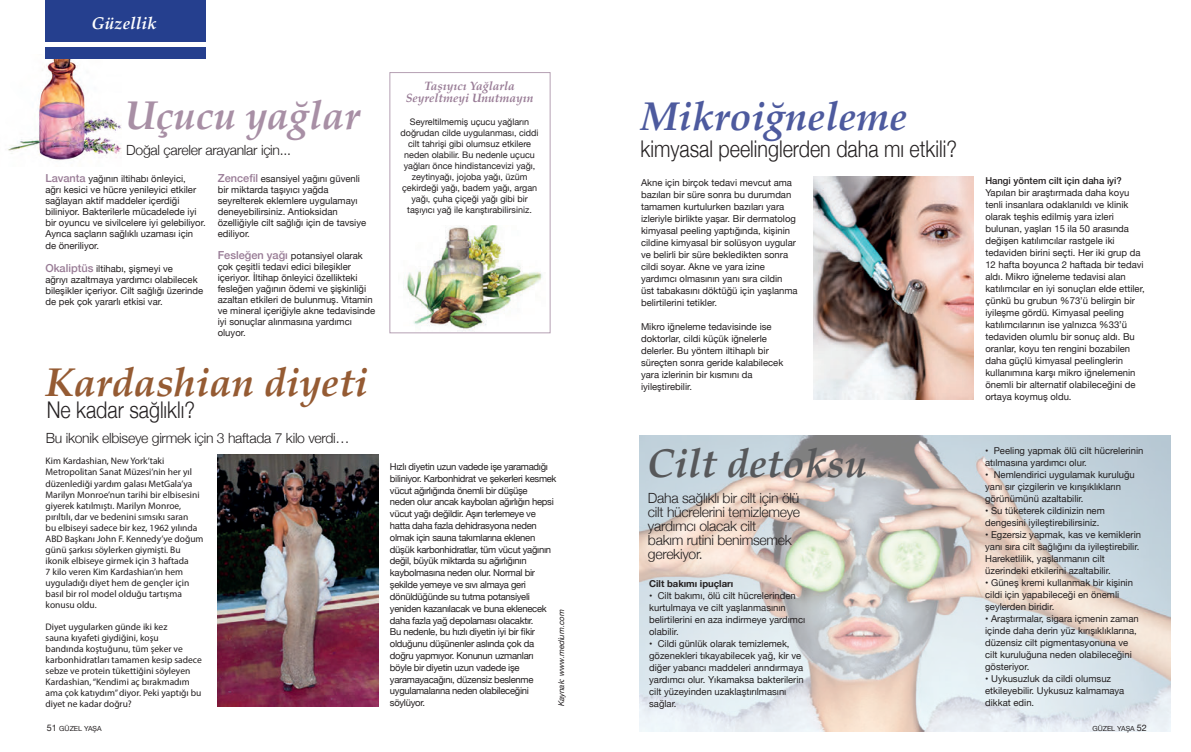
<style>
.page{position:relative;width:1191px;height:752px;background:#fff}
.page>*{position:absolute;margin:0;border:0;box-sizing:border-box;transform-origin:0 0}
.t1{font:italic 700 40px "Palatino Linotype";color:#955b33}
.t2{font:italic 700 40px "Palatino Linotype";color:#4d5a9e}
.t3{font:italic 700 40px "Palatino Linotype";color:#a88fa5}
.t4{font:italic 700 40px "Palatino Linotype";color:#57585a}
.spot{font:300 23px "Helvetica Neue";color:#231f20;scale:.86 1}
.t5{font:italic 700 17px "Palatino Linotype";color:#fff}
.metin_ayhan{font:300 14px/14px "Helvetica Neue";letter-spacing:-.02em;color:#231f20}
.metin_ayhan-2{font:italic 700 12px/12px "Palatino Linotype";color:#987b95;text-align:center}
.KUTU{font:9.5px/12px "Helvetica Neue";color:#231f20}
.KUTU-2{font:9.5px/11.8px "Helvetica Neue";letter-spacing:-.03em;color:#231f20}
.KUTU-3{font:9.5px/11px "Myriad Pro";color:#231f20}
.KUTU-4{font:500 9.5px "Helvetica Neue";color:#231f20}
.KUTU-5{font:700 9.5px "Helvetica Neue";color:#231f20}
.KUTU-6{font:9px/11px "Helvetica Neue";color:#231f20;text-align:center}
.KUTU-7{font:italic 8px "Helvetica Neue";letter-spacing:-.005em;color:#231f20}
.t6{font:7px "Helvetica Neue";color:#231f20}
.s1{font-weight:500;font-size:11px;color:#987b95}
.s2{font-size:9px}
</style>
<div class="page">
<img style="left:8px;top:59px;width:114px;height:101px">
<img style="left:218px;top:454px;width:160px;height:252px">
<img style="left:404px;top:225px;width:138px;height:106px">
<img style="left:813px;top:177px;width:160px;height:222px">
<img style="left:640px;top:435px;width:530px;height:296px">
<div style="left:45px;top:0;width:161px;height:42px;background:#253f8e"></div>
<div style="left:45px;top:47px;width:161px;height:12px;background:#253f8e"></div>
<p class="t5" style="left:91px;top:11px;width:67px">Güzellik</p>
<p class="t3" style="left:125px;top:87px;width:237px">Uçucu yağlar</p>
<p class="metin_ayhan" style="left:126px;top:141px;width:166px">Doğal çareler arayanlar için...</p>
<p class="KUTU" style="left:45px;top:173px;width:162px;line-height:11px"><span class="s1">Lavanta</span> yağının iltihabı önleyici,<br>ağrı kesici ve hücre yenileyici etkiler sağlayan aktif maddeler içerdiği biliniyor. Bakterilerle mücadelede iyi bir oyuncu ve sivilcelere iyi gelebiliyor.<br>Ayrıca saçların sağlıklı uzaması için</p>
<p class="KUTU" style="left:45px;top:240px;width:55px">de öneriliyor.</p>
<p class="KUTU" style="left:45px;top:263px;width:159px;line-height:11px"><span class="s1">Okaliptüs</span> iltihabı, şişmeyi ve<br>ağrıyı azaltmaya yardımcı olabilecek bileşikler içeriyor. Cilt sağlığı üzerinde de pek çok yararlı etkisi var.</p>
<p class="KUTU" style="left:218px;top:173px;width:150px;line-height:11px"><span class="s1">Zencefil</span> esansiyel yağını güvenli bir miktarda taşıyıcı yağda seyrelterek eklemlere uygulamayı deneyebilirsiniz. Antioksidan özelliğiyle cilt sağlığı için de tavsiye ediliyor.</p>
<p class="KUTU" style="left:218px;top:250px;width:159px;line-height:11px"><span class="s1">Fesleğen yağı</span> potansiyel olarak çok çeşitli tedavi edici bileşikler içeriyor. İltihap önleyici özellikteki fesleğen yağının ödemi ve şişkinliği azaltan etkileri de bulunmuş. Vitamin ve mineral içeriğiyle akne tedavisinde iyi sonuçlar alınmasına yardımcı oluyor.</p>
<p class="t1" style="left:45px;top:354px;width:324px">Kardashian diyeti</p>
<p class="spot" style="left:47px;top:391px;width:174px">Ne kadar sağlıklı?</p>
<p class="metin_ayhan" style="left:46px;top:429px;width:305px">Bu ikonik elbiseye girmek için 3 haftada 7 kilo verdi…</p>
<p class="KUTU-3" style="left:46px;top:455px;width:159px">Kim Kardashian, New York’taki Metropolitan Sanat Müzesi’nin her yıl düzenlediği yardım galası MetGala’ya Marilyn Monroe’nun tarihi bir elbisesini giyerek katılmıştı. Marilyn Monroe, pırıltılı, dar ve bedenini sımsıkı saran<br>bu elbiseyi sadece bir kez, 1962 yılında ABD Başkanı John F. Kennedy’ye doğum günü şarkısı söylerken giymişti. Bu ikonik elbiseye girmek için 3 haftada<br>7 kilo veren Kim Kardashian’ın hem uyguladığı diyet hem de gençler için basıl bir rol model olduğu tartışma konusu oldu.</p>
<p class="KUTU-3" style="left:46px;top:620px;width:158px">Diyet uygularken günde iki kez<br>sauna kıyafeti giydiğini, koşu<br>bandında koştuğunu, tüm şeker ve karbonhidratları tamamen kesip sadece sebze ve protein tükettiğini söyleyen Kardashian, “Kendimi aç bırakmadım ama çok katıydım” diyor. Peki yaptığı bu diyet ne kadar doğru?</p>
<p class="t6" style="left:47px;top:723px;width:56px"><span class="s2">51</span> GÜZEL YAŞA</p>
<p class="metin_ayhan-2" style="left:406px;top:80px;width:129px">Taşıyıcı Yağlarla<br>Seyreltmeyi Unutmayın</p>
<p class="KUTU-6" style="left:400px;top:117px;width:139px">Seyreltilmemiş uçucu yağların doğrudan cilde uygulanması, ciddi cilt tahrişi gibi olumsuz etkilere neden olabilir. Bu nedenle uçucu yağları önce hindistancevizi yağı, zeytinyağı, jojoba yağı, üzüm çekirdeği yağı, badem yağı, argan yağı, çuha çiçeği yağı gibi bir taşıyıcı yağ ile karıştırabilirsiniz.</p>
<p class="KUTU-2" style="left:390px;top:461px;width:168px">Hızlı diyetin uzun vadede işe yaramadığı biliniyor. Karbonhidrat ve şekerleri kesmek vücut ağırlığında önemli bir düşüşe<br>neden olur ancak kaybolan ağırlığın hepsi vücut yağı değildir. Aşırı terlemeye ve hatta daha fazla dehidrasyona neden olmak için sauna takımlarına eklenen düşük karbonhidratlar, tüm vücut yağının değil, büyük miktarda su ağırlığının kaybolmasına neden olur. Normal bir şekilde yemeye ve sıvı almaya geri dönüldüğünde su tutma potansiyeli yeniden kazanılacak ve buna eklenecek daha fazla yağ depolaması olacaktır.<br>Bu nedenle, bu hızlı diyetin iyi bir fikir olduğunu düşünenler aslında çok da doğru yapmıyor. Konunun uzmanları böyle bir diyetin uzun vadede işe yaramayacağını, düzensiz beslenme uygulamalarına neden olabileceğini söylüyor.</p>
<p class="KUTU-7" style="left:555px;top:706px;width:99px;rotate:-90deg">Kaynak: www.medium.com</p>
<p class="t2" style="left:640px;top:88px;width:268px">Mikroiğneleme</p>
<p class="KUTU" style="left:641px;top:177px;width:158px">Akne için birçok tedavi mevcut ama bazıları bir süre sonra bu durumdan tamamen kurtulurken bazıları yara izleriyle birlikte yaşar. Bir dermatolog kimyasal peeling yaptığında, kişinin cildine kimyasal bir solüsyon uygular ve belirli bir süre bekledikten sonra cildi soyar. Akne ve yara izine yardımcı olmasının yanı sıra cildin üst tabakasını döktüğü için yaşlanma belirtilerini tetikler.</p>
<p class="KUTU" style="left:641px;top:321px;width:144px">Mikro iğneleme tedavisinde ise doktorlar, cildi küçük iğnelerle delerler. Bu yöntem iltihaplı bir süreçten sonra geride kalabilecek yara izlerinin bir kısmını da iyileştirebilir.</p>
<p class="spot" style="left:640px;top:131px;width:369px">kimyasal peelinglerden daha mı etkili?</p>
<p class="t4" style="left:647px;top:434px;width:221px">Cilt detoksu</p>
<p class="metin_ayhan" style="left:648px;top:489px;width:154px">Daha sağlıklı bir cilt için ölü cilt hücrelerini temizlemeye yardımcı olacak cilt<br>bakım rutini benimsemek gerekiyor.</p>
<p class="KUTU-5" style="left:649px;top:575px;width:86px">Cilt bakımı ipuçları</p>
<p class="KUTU" style="left:649px;top:589px;width:158px">• Cilt bakımı, ölü cilt hücrelerinden kurtulmaya ve cilt yaşlanmasının belirtilerini en aza indirmeye yardımcı olabilir.</p>
<p class="KUTU" style="left:649px;top:637px;width:156px">• Cildi günlük olarak temizlemek, gözenekleri tıkayabilecek yağ, kir ve diğer yabancı maddeleri arındırmaya yardımcı olur. Yıkamaksa bakterilerin cilt yüzeyinden uzaklaştırılmasını sağlar.</p>
<p class="KUTU-4" style="left:985px;top:172px;width:138px">Hangi yöntem cilt için daha iyi?</p>
<p class="KUTU" style="left:985px;top:187px;width:161px">Yapılan bir araştırmada daha koyu tenli insanlara odaklanıldı ve klinik olarak teşhis edilmiş yara izleri bulunan, yaşları 15 ila 50 arasında değişen katılımcılar rastgele iki tedaviden birini seçti. Her iki grup da 12 hafta boyunca 2 haftada bir tedavi aldı. Mikro iğneleme tedavisi alan katılımcılar en iyi sonuçları elde ettiler, çünkü bu grubun %73’ü belirgin bir iyileşme gördü. Kimyasal peeling katılımcılarının ise yalnızca %33’ü tedaviden olumlu bir sonuç aldı. Bu oranlar, koyu ten rengini bozabilen daha güçlü kimyasal peelinglerin kullanımına karşı mikro iğnelemenin önemli bir alternatif olabileceğini de ortaya koymuş oldu.</p>
<p class="KUTU" style="left:985px;top:445px;width:160px">• Peeling yapmak ölü cilt hücrelerinin atılmasına yardımcı olur.</p>
<p class="KUTU" style="left:985px;top:469px;width:151px">• Nemlendirici uygulamak kuruluğu yanı sır çizgilerin ve kırışıklıkların görünümünü azaltabilir.</p>
<p class="KUTU" style="left:985px;top:505px;width:121px">• Su tüketerek cildinizin nem dengesini iyileştirebilirsiniz.</p>
<p class="KUTU" style="left:985px;top:529px;width:157px">• Egzersiz yapmak, kas ve kemiklerin yanı sıra cilt sağlığını da iyileştirebilir.<br>Hareketlilik, yaşlanmanın cilt üzerindeki etkilerini azaltabilir.</p>
<p class="KUTU" style="left:985px;top:577px;width:149px">• Güneş kremi kullanmak bir kişinin cildi için yapabileceği en önemli şeylerden biridir.</p>
<p class="KUTU" style="left:985px;top:613px;width:155px">• Araştırmalar, sigara içmenin zaman içinde daha derin yüz kırışıklıklarına, düzensiz cilt pigmentasyonuna ve cilt kuruluğuna neden olabileceğini gösteriyor.</p>
<p class="KUTU" style="left:985px;top:672px;width:141px">• Uykusuzluk da cildi olumsuz etkileyebilir. Uykusuz kalmamaya dikkat edin.</p>
<p class="t6" style="left:1092px;top:723px;width:56px">GÜZEL YAŞA <span class="s2">52</span></p>
</div>
